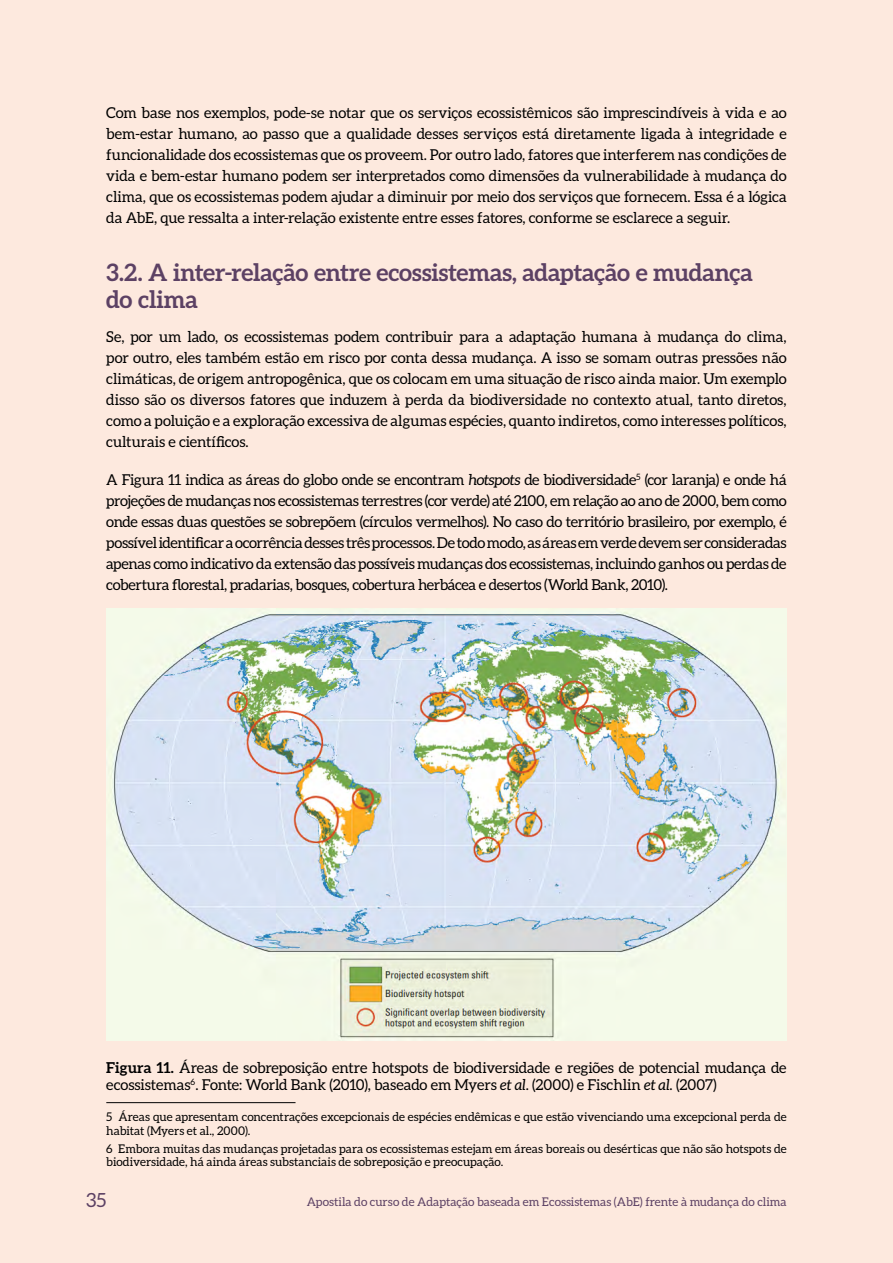
<style>
.page{position:relative;width:893px;height:1263px;background:#fde9de}
.page>*{position:absolute;margin:0;border:0;box-sizing:border-box;transform-origin:0 0}
.t1{font:700 24px/27.6px "Aleo";letter-spacing:-.005em;color:#5c4164}
.t2{font:19.5px "Aleo";color:#5c4164}
.t3{font:15px/21px "Aleo";letter-spacing:-.01em;color:#000;text-align:justify}
.t4{font:12px/13.8px "Aleo";letter-spacing:.005em;color:#000}
.t5{font:12px "Aleo";color:#5c4164}
.s1{font-style:italic}
.s2{font-weight:700}
</style>
<div class="page">
<img style="left:106px;top:609px;width:681px;height:431px">
<hr style="left:106px;top:1102px;width:190px;height:1px;background:#000">
<p class="t3" style="left:106px;top:103px;width:682px">Com base nos exemplos, pode-se notar que os serviços ecossistêmicos são imprescindíveis à vida e ao bem-estar humano, ao passo que a qualidade desses serviços está diretamente ligada à integridade e funcionalidade dos ecossistemas que os proveem. Por outro lado, fatores que interferem nas condições de vida e bem-estar humano podem ser interpretados como dimensões da vulnerabilidade à mudança do clima, que os ecossistemas podem ajudar a diminuir por meio dos serviços que fornecem. Essa é a lógica da AbE, que ressalta a inter-relação existente entre esses fatores, conforme se esclarece a seguir.</p>
<h1 class="t1" style="left:106px;top:258px;width:648px">3.2. A inter-relação entre ecossistemas, adaptação e mudança do clima</h1>
<p class="t3" style="left:106px;top:327px;width:682px">Se, por um lado, os ecossistemas podem contribuir para a adaptação humana à mudança do clima, por outro, eles também estão em risco por conta dessa mudança. A isso se somam outras pressões não climáticas, de origem antropogênica, que os colocam em uma situação de risco ainda maior. Um exemplo disso são os diversos fatores que induzem à perda da biodiversidade no contexto atual, tanto diretos, como a poluição e a exploração excessiva de algumas espécies, quanto indiretos, como interesses políticos, culturais e científicos.</p>
<p class="t3" style="left:106px;top:470px;width:682px">A Figura 11 indica as áreas do globo onde se encontram <span class="s1">hotspots</span> de biodiversidade<sup>5</sup> (cor laranja) e onde há projeções de mudanças nos ecossistemas terrestres (cor verde) até 2100, em relação ao ano de 2000, bem como onde essas duas questões se sobrepõem (círculos vermelhos). No caso do território brasileiro, por exemplo, é possível identificar a ocorrência desses três processos. De todo modo, as áreas em verde devem ser consideradas apenas como indicativo da extensão das possíveis mudanças dos ecossistemas, incluindo ganhos ou perdas de cobertura florestal, pradarias, bosques, cobertura herbácea e desertos (World Bank, 2010).</p>
<p class="t3" style="left:106px;top:1059px;width:682px;line-height:17.2px"><span class="s2">Figura 11.</span> Áreas de sobreposição entre hotspots de biodiversidade e regiões de potencial mudança de ecossistemas<sup>6</sup>. Fonte: World Bank (2010), baseado em Myers <span class="s1">et al</span>. (2000) e Fischlin <span class="s1">et al</span>. (2007)</p>
<p class="t4" style="left:106px;top:1110px;width:682px">5 Áreas que apresentam concentrações excepcionais de espécies endêmicas e que estão vivenciando uma excepcional perda de habitat (Myers et al., 2000).</p>
<p class="t4" style="left:106px;top:1142px;width:682px">6 Embora muitas das mudanças projetadas para os ecossistemas estejam em áreas boreais ou desérticas que não são hotspots de biodiversidade, há ainda áreas substanciais de sobreposição e preocupação.</p>
<h2 class="t2" style="left:86px;top:1189px;width:22px">35</h2>
<p class="t5" style="left:307px;top:1194px;width:481px">Apostila do curso de Adaptação baseada em Ecossistemas (AbE) frente à mudança do clima</p>
</div>
